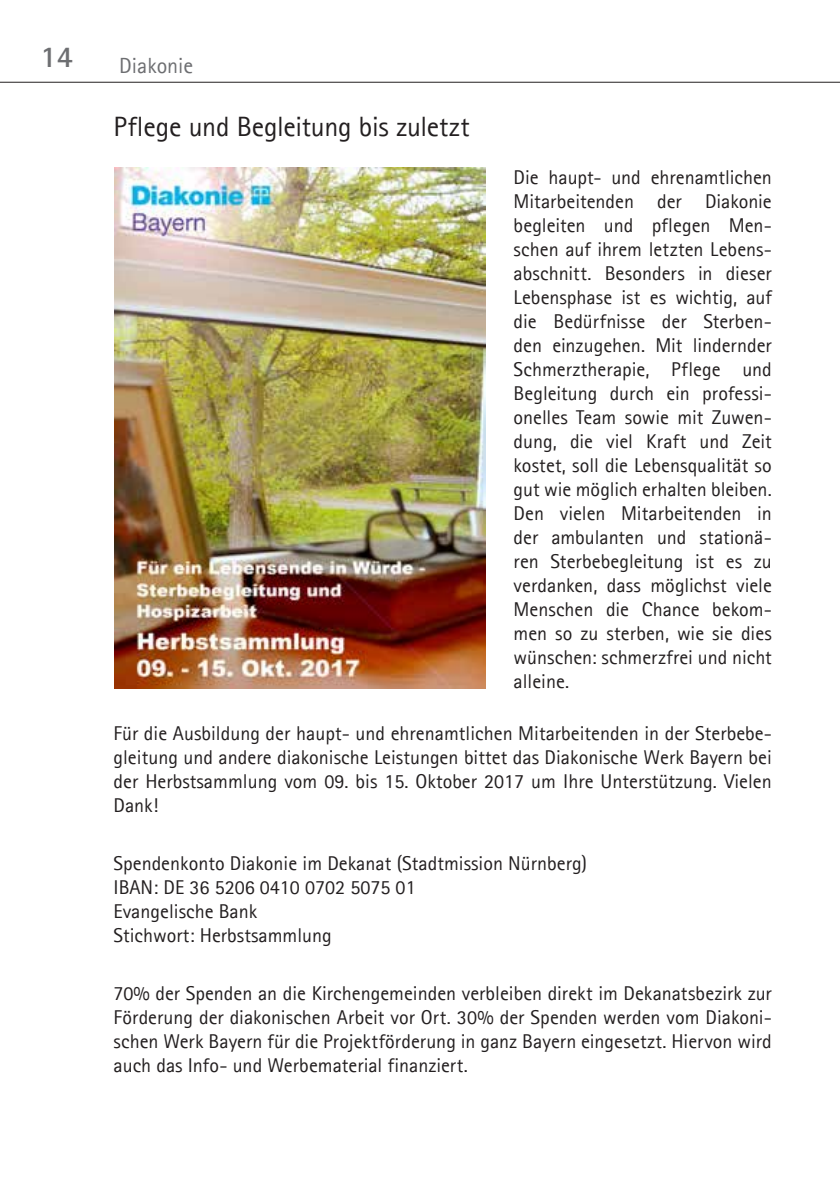
<style>
.page{position:relative;width:840px;height:1191px;background:#fff}
.page>*{position:absolute;margin:0;border:0;box-sizing:border-box;transform-origin:0 0}
.t1{font:700 30px "Agfa Rotis Sans Serif";color:#6d6e71}
.t2{font:28px "Agfa Rotis Sans Serif";letter-spacing:-.01em;color:#231f20}
.t3{font:22px "Agfa Rotis Sans Serif";color:#6d6e71}
.t4{font:20px/24px "Agfa Rotis Sans Serif";color:#231f20;text-align:justify}
</style>
<div class="page">
<hr style="left:0;top:82px;width:839px;height:1px;background:#231f20">
<img style="left:114px;top:167px;width:371px;height:521px">
<h1 class="t1" style="left:41px;top:38px;width:34px">14</h1>
<p class="t3" style="left:119px;top:52px;width:76px">Diakonie</p>
<h2 class="t2" style="left:113px;top:110px;width:357px">Pflege und Begleitung bis zuletzt</h2>
<p class="t4" style="left:513px;top:165px;width:259px">Die haupt- und ehrenamtlichen Mitarbeitenden der Diakonie begleiten und pflegen Men&shy;schen auf ihrem letzten Lebens&shy;abschnitt. Besonders in dieser Lebensphase ist es wichtig, auf die Bedürfnisse der Sterben&shy;den einzugehen. Mit lindernder Schmerztherapie, Pflege und Begleitung durch ein professi&shy;onelles Team sowie mit Zuwen&shy;dung, die viel Kraft und Zeit kostet, soll die Lebensqualität so gut wie möglich erhalten bleiben.<br>Den vielen Mitarbeitenden in der ambulanten und stationä&shy;ren Sterbebegleitung ist es zu verdanken, dass möglichst viele Menschen die Chance bekom&shy;men so zu sterben, wie sie dies wünschen: schmerzfrei und nicht alleine.</p>
<p class="t4" style="left:113px;top:721px;width:659px">Für die Ausbildung der haupt- und ehrenamtlichen Mitarbeitenden in der Sterbebe&shy;gleitung und andere diakonische Leistungen bittet das Diakonische Werk Bayern bei der Herbstsammlung vom 09. bis 15. Oktober 2017 um Ihre Unterstützung. Vielen Dank!</p>
<p class="t4" style="left:113px;top:851px;width:475px;text-align:left">Spendenkonto Diakonie im Dekanat (Stadtmission Nürnberg)<br>IBAN: DE 36 5206 0410 0702 5075 01<br>Evangelische Bank<br>Stichwort: Herbstsammlung</p>
<p class="t4" style="left:113px;top:981px;width:659px">70% der Spenden an die Kirchengemeinden verbleiben direkt im Dekanatsbezirk zur Förderung der diakonischen Arbeit vor Ort. 30% der Spenden werden vom Diakoni&shy;schen Werk Bayern für die Projektförderung in ganz Bayern eingesetzt. Hiervon wird auch das Info- und Werbematerial finanziert.</p>
</div>
